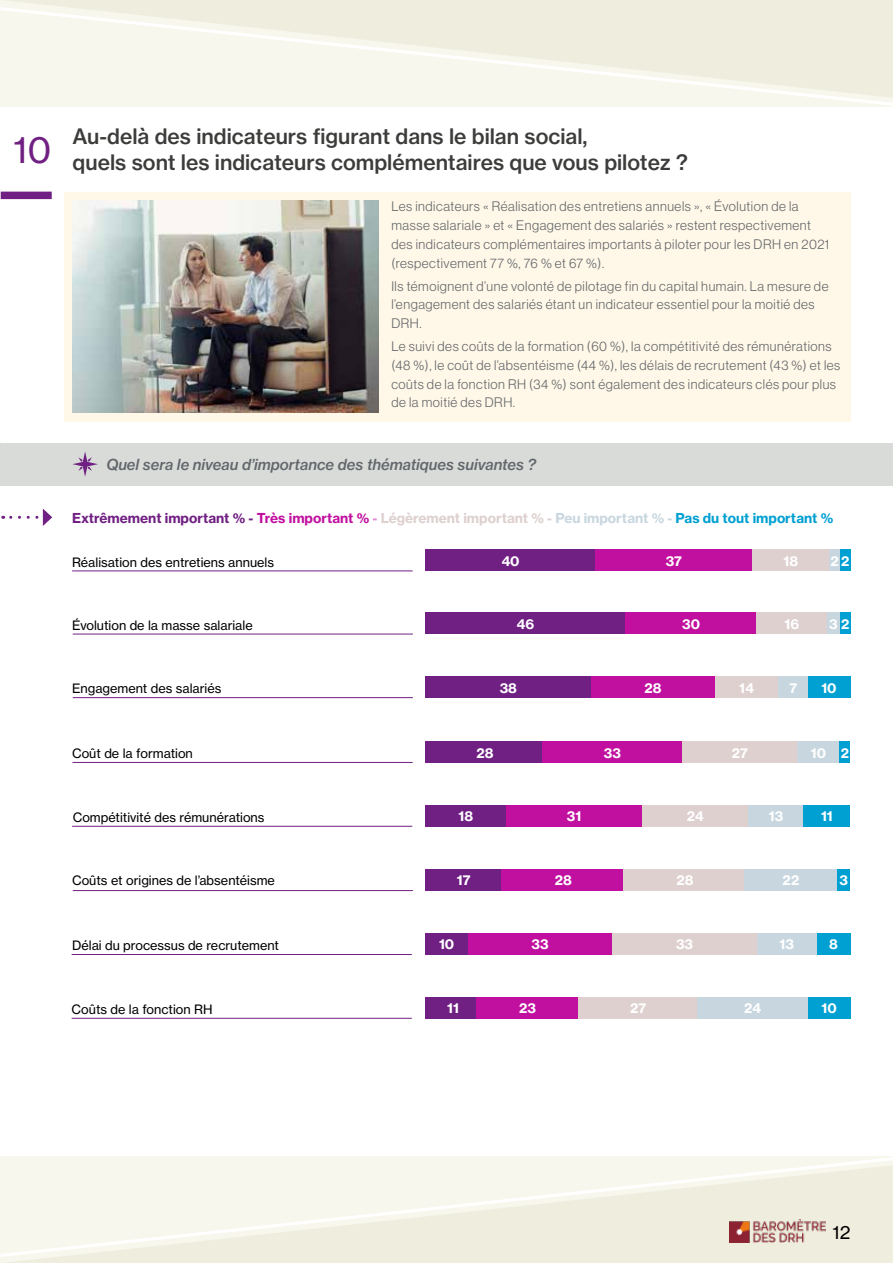
<style>
.page{position:relative;width:893px;height:1263px;background:#fff}
.page>*{position:absolute;margin:0;border:0;box-sizing:border-box;transform-origin:0 0}
.t1{font:36px "N Haas Grotesk TX Std 55 Rg";color:#702082}
.t2{font:21px/26.2px "N Haas Grotesk TX Std 65 Md";color:#3c3c3b}
.t3{font:18px "N Haas Grotesk TX Std 55 Rg";color:#000}
.t4{font:15px "N Haas Grotesk TX Std 66 Md It";color:#63666a}
.t5{font:13.5px/18.8px "N Haas Grotesk DS Std 45 Lt";letter-spacing:.04em;color:#63666a}
.t6{font:13.5px "N Haas Grotesk TX Std 75 Bd";color:#702082}
.t7{font:13.5px "N Haas Grotesk TX Std 75 Bd";color:#fff}
.t8{font:12.75px "N Haas Grotesk TX Std 55 Rg";color:#000}
.s1{color:#c110a0}
.s2{color:#e087d0}
.s3{color:#ddd0cf}
.s4{color:#c8d7df}
.s5{color:#00a0d2}
</style>
<div class="page">
<hr style="left:1px;top:1259px;width:892px;height:4px;background:#efeede">
<svg style="left:3px;top:1156px;width:890px;height:103px;background:#f3f3e7"></svg>
<hr style="left:0;top:1157px;width:1px;height:106px;background:#f7f7ee">
<svg style="left:0;top:1156px;width:3px;height:103px"></svg>
<div style="left:1px;top:0;width:892px;height:5px;background:#efeede"></div>
<svg style="left:0;top:5px;width:893px;height:102px;background:#f3f3e7"></svg>
<img style="left:729px;top:1220px;width:96px;height:22px">
<div style="left:64px;top:192px;width:787px;height:230px;background:#fff8e8"></div>
<div style="left:1px;top:192px;width:51px;height:7px;background:#702082"></div>
<div style="left:0;top:443px;width:893px;height:42px;background:#d8dbd8"></div>
<svg style="left:72px;top:451px;width:26px;height:26px"></svg>
<div style="left:425px;top:550px;width:170px;height:21px;background:#702082"></div>
<div style="left:595px;top:550px;width:157px;height:21px;background:#c110a0"></div>
<div style="left:753px;top:550px;width:76px;height:21px;background:#ddd0cf"></div>
<div style="left:829px;top:550px;width:11px;height:21px;background:#c8d7df"></div>
<div style="left:425px;top:677px;width:166px;height:21px;background:#702082"></div>
<div style="left:591px;top:677px;width:124px;height:21px;background:#c110a0"></div>
<div style="left:715px;top:677px;width:63px;height:21px;background:#ddd0cf"></div>
<div style="left:778px;top:677px;width:30px;height:21px;background:#c8d7df"></div>
<div style="left:808px;top:677px;width:42px;height:21px;background:#00a0d2"></div>
<div style="left:425px;top:805px;width:81px;height:22px;background:#702082"></div>
<div style="left:506px;top:805px;width:136px;height:22px;background:#c110a0"></div>
<div style="left:642px;top:805px;width:106px;height:22px;background:#ddd0cf"></div>
<div style="left:748px;top:805px;width:56px;height:22px;background:#c8d7df"></div>
<div style="left:803px;top:805px;width:47px;height:22px;background:#00a0d2"></div>
<div style="left:425px;top:613px;width:200px;height:21px;background:#702082"></div>
<div style="left:625px;top:613px;width:132px;height:21px;background:#c110a0"></div>
<div style="left:756px;top:613px;width:72px;height:21px;background:#ddd0cf"></div>
<div style="left:827px;top:613px;width:13px;height:21px;background:#c8d7df"></div>
<div style="left:840px;top:613px;width:10px;height:21px;background:#00a0d2"></div>
<hr style="left:72px;top:571px;width:341px;height:1px;background:#702082">
<div style="left:425px;top:869px;width:77px;height:22px;background:#702082"></div>
<div style="left:502px;top:869px;width:123px;height:22px;background:#c110a0"></div>
<div style="left:623px;top:869px;width:124px;height:22px;background:#ddd0cf"></div>
<div style="left:744px;top:869px;width:94px;height:22px;background:#c8d7df"></div>
<div style="left:837px;top:869px;width:13px;height:22px;background:#00a0d2"></div>
<div style="left:425px;top:742px;width:119px;height:21px;background:#702082"></div>
<div style="left:542px;top:742px;width:140px;height:21px;background:#c110a0"></div>
<div style="left:682px;top:742px;width:115px;height:21px;background:#ddd0cf"></div>
<div style="left:797px;top:742px;width:43px;height:21px;background:#c8d7df"></div>
<div style="left:840px;top:742px;width:10px;height:21px;background:#00a0d2"></div>
<hr style="left:73px;top:634px;width:340px;height:1px;background:#702082">
<hr style="left:73px;top:697px;width:340px;height:1px;background:#702082">
<hr style="left:72px;top:762px;width:341px;height:1px;background:#702082">
<hr style="left:72px;top:826px;width:340px;height:1px;background:#702082">
<hr style="left:73px;top:890px;width:340px;height:1px;background:#702082">
<div style="left:425px;top:933px;width:43px;height:22px;background:#702082"></div>
<div style="left:468px;top:933px;width:144px;height:22px;background:#c110a0"></div>
<div style="left:612px;top:933px;width:145px;height:22px;background:#ddd0cf"></div>
<div style="left:816px;top:933px;width:34px;height:22px;background:#00a0d2"></div>
<div style="left:757px;top:933px;width:59px;height:22px;background:#c8d7df"></div>
<hr style="left:72px;top:954px;width:340px;height:1px;background:#702082">
<div style="left:425px;top:997px;width:56px;height:21px;background:#702082"></div>
<div style="left:477px;top:997px;width:102px;height:21px;background:#c110a0"></div>
<div style="left:579px;top:997px;width:119px;height:21px;background:#ddd0cf"></div>
<div style="left:808px;top:997px;width:42px;height:21px;background:#00a0d2"></div>
<div style="left:697px;top:997px;width:111px;height:21px;background:#c8d7df"></div>
<hr style="left:72px;top:1018px;width:340px;height:1px;background:#702082">
<div style="left:840px;top:550px;width:10px;height:21px;background:#00a0d2"></div>
<svg style="left:3px;top:516px;width:34px;height:3px"></svg>
<svg style="left:43px;top:509px;width:9px;height:17px"></svg>
<img style="left:72px;top:200px;width:307px;height:213px">
<h1 class="t1" style="left:13px;top:128px;width:40px">10</h1>
<h2 class="t2" style="left:73px;top:123px;width:617px">Au-delà des indicateurs figurant dans le bilan social,<br>quels sont les indicateurs complémentaires que vous pilotez ?</h2>
<p class="t5" style="left:391px;top:197px;width:439px">Les indicateurs « Réalisation des entretiens annuels », « Évolution de la masse salariale » et « Engagement des salariés » restent respectivement des indicateurs complémentaires importants à piloter pour les DRH en 2021 (respectivement 77 %, 76 % et 67 %).</p>
<p class="t5" style="left:391px;top:276px;width:439px">Ils témoignent d’une volonté de pilotage fin du capital humain. La mesure de l’engagement des salariés étant un indicateur essentiel pour la moitié des<br>DRH.</p>
<p class="t5" style="left:391px;top:337px;width:450px">Le suivi des coûts de la formation (60 %), la compétitivité des rémunérations (48 %), le coût de l’absentéisme (44 %), les délais de recrutement (43 %) et les coûts de la fonction RH (34 %) sont également des indicateurs clés pour plus de la moitié des DRH.</p>
<p class="t4" style="left:106px;top:455px;width:431px">Quel sera le niveau d’importance des thématiques suivantes ?</p>
<p class="t6" style="left:72px;top:509px;width:763px">Extrêmement important % - <span class="s1">Très important %</span> <span class="s2">-</span> <span class="s3">Légèrement important % -</span> <span class="s4">Peu important % -</span> <span class="s5">Pas du tout important %</span></p>
<p class="t8" style="left:72px;top:554px;width:203px">Réalisation des entretiens annuels</p>
<p class="t7" style="left:501px;top:552px;width:20px">40</p>
<p class="t7" style="left:666px;top:552px;width:18px">37</p>
<p class="t7" style="left:784px;top:552px;width:16px">18</p>
<p class="t7" style="left:830px;top:552px;width:20px">22</p>
<p class="t8" style="left:72px;top:617px;width:182px">Évolution de la masse salariale</p>
<p class="t7" style="left:516px;top:615px;width:19px">46</p>
<p class="t7" style="left:682px;top:615px;width:19px">30</p>
<p class="t7" style="left:785px;top:615px;width:16px">16</p>
<p class="t7" style="left:829px;top:615px;width:22px">32</p>
<p class="t8" style="left:72px;top:681px;width:151px">Engagement des salariés</p>
<p class="t7" style="left:500px;top:679px;width:19px">38</p>
<p class="t7" style="left:644px;top:679px;width:18px">28</p>
<p class="t7" style="left:739px;top:679px;width:16px">14</p>
<p class="t7" style="left:789px;top:679px;width:9px">7</p>
<p class="t7" style="left:821px;top:679px;width:17px">10</p>
<p class="t8" style="left:72px;top:746px;width:122px">Coût de la formation</p>
<p class="t7" style="left:476px;top:744px;width:18px">28</p>
<p class="t7" style="left:604px;top:744px;width:19px">33</p>
<p class="t7" style="left:732px;top:744px;width:18px">27</p>
<p class="t7" style="left:811px;top:744px;width:40px">10 2</p>
<p class="t8" style="left:73px;top:810px;width:193px">Compétitivité des rémunérations</p>
<p class="t7" style="left:458px;top:808px;width:16px">18</p>
<p class="t7" style="left:567px;top:808px;width:16px">31</p>
<p class="t7" style="left:687px;top:808px;width:18px">24</p>
<p class="t7" style="left:769px;top:808px;width:16px">13</p>
<p class="t7" style="left:821px;top:808px;width:13px">11</p>
<p class="t8" style="left:72px;top:873px;width:204px">Coûts et origines de l’absentéisme</p>
<p class="t7" style="left:457px;top:872px;width:15px">17</p>
<p class="t7" style="left:555px;top:872px;width:18px">28</p>
<p class="t7" style="left:677px;top:872px;width:18px">28</p>
<p class="t7" style="left:783px;top:872px;width:18px">22</p>
<p class="t7" style="left:840px;top:872px;width:10px">3</p>
<p class="t8" style="left:72px;top:938px;width:208px">Délai du processus de recrutement</p>
<p class="t7" style="left:439px;top:936px;width:17px">10</p>
<p class="t7" style="left:531px;top:936px;width:19px">33</p>
<p class="t7" style="left:676px;top:936px;width:19px">33</p>
<p class="t7" style="left:779px;top:936px;width:16px">13</p>
<p class="t7" style="left:829px;top:936px;width:10px">8</p>
<p class="t8" style="left:72px;top:1001px;width:142px">Coûts de la fonction RH</p>
<p class="t7" style="left:447px;top:1000px;width:13px">11</p>
<p class="t7" style="left:519px;top:1000px;width:18px">23</p>
<p class="t7" style="left:630px;top:1000px;width:18px">27</p>
<p class="t7" style="left:744px;top:1000px;width:18px">24</p>
<p class="t7" style="left:822px;top:1000px;width:17px">10</p>
<h3 class="t3" style="left:833px;top:1221px;width:19px">12</h3>
</div>
